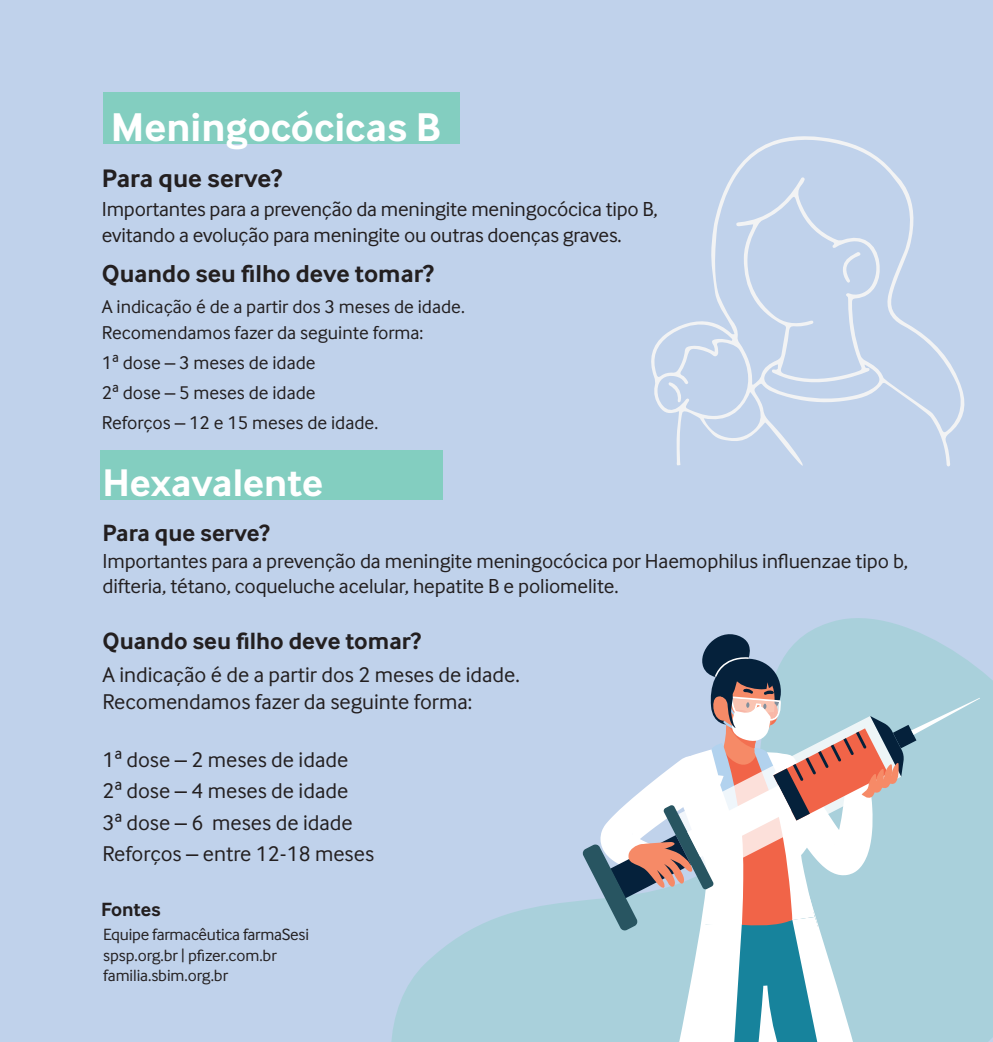
<style>
.page{position:relative;width:993px;height:1042px;background:#fff}
.page>*{position:absolute;margin:0;border:0;box-sizing:border-box;transform-origin:0 0}
.t1{font:700 41.65px "Inter Face";color:#fff}
.t2{font:700 39.9px "Inter Face";color:#fff}
.t3{font:700 26.25px "Inter Face";color:#231f20}
.t4{font:700 25.38px "Inter Face";color:#231f20}
.t5{font:700 24.32px "Inter Face";color:#231f20}
.t6{font:22.05px/31.5px "Inter Face";color:#231f20}
.t7{font:21px/25.2px "Inter Face";letter-spacing:-.01em;color:#231f20}
.t8{font:700 19.78px "Inter Face";letter-spacing:-.005em;color:#231f20}
.t9{font:19.25px/29.8px "Inter Face";color:#231f20}
.t10{font:16.8px/20.3px "Inter Face";letter-spacing:-.015em;color:#231f20}
</style>
<div class="page">
<div style="left:0;top:0;width:992px;height:1042px;background:#c0d2eb"></div>
<div style="left:103px;top:92px;width:357px;height:52px;background:#83cec0"></div>
<div style="left:100px;top:450px;width:343px;height:50px;background:#83cec0"></div>
<svg style="left:391px;top:618px;width:601px;height:424px"></svg>
<svg style="left:582px;top:628px;width:398px;height:414px"></svg>
<svg style="left:651px;top:136px;width:314px;height:331px"></svg>
<svg style="left:842px;top:250px;width:19px;height:33px"></svg>
<svg style="left:668px;top:382px;width:13px;height:20px"></svg>
<h1 class="t1" style="left:111px;top:103px;width:331px">Meningocócicas B</h1>
<p class="t3" style="left:102px;top:163px;width:182px">Para que serve?</p>
<p class="t7" style="left:102px;top:197px;width:557px">Importantes para a prevenção da meningite meningocócica tipo B, evitando a evolução para meningite ou outras doenças graves.</p>
<p class="t4" style="left:102px;top:258px;width:333px">Quando seu filho deve tomar?</p>
<p class="t9" style="left:102px;top:293px;width:364px;line-height:26.2px">A indicação é de a partir dos 3 meses de idade.<br>Recomendamos fazer da seguinte forma:</p>
<p class="t9" style="left:102px;top:348px;width:278px">1ª dose – 3 meses de idade<br>2ª dose – 5 meses de idade<br>Reforços – 12 e 15 meses de idade.</p>
<h2 class="t2" style="left:102px;top:459px;width:222px">Hexavalente</h2>
<p class="t5" style="left:102px;top:518px;width:169px">Para que serve?</p>
<p class="t7" style="left:102px;top:548px;width:807px">Importantes para a prevenção da meningite meningocócica por Haemophilus influenzae tipo b, difteria, tétano, coqueluche acelular, hepatite B e poliomelite.</p>
<p class="t5" style="left:102px;top:626px;width:320px">Quando seu filho deve tomar?</p>
<p class="t6" style="left:102px;top:661px;width:418px;line-height:26.6px">A indicação é de a partir dos 2 meses de idade.<br>Recomendamos fazer da seguinte forma:</p>
<p class="t6" style="left:102px;top:743px;width:273px">1ª dose – 2 meses de idade<br>2ª dose – 4 meses de idade<br>3ª dose – 6 meses de idade<br>Reforços – entre 12-18 meses</p>
<p class="t8" style="left:101px;top:898px;width:61px">Fontes</p>
<p class="t10" style="left:103px;top:924px;width:207px">Equipe farmacêutica farmaSesi spsp.org.br | pfizer.com.br familia.sbim.org.br</p>
</div>
